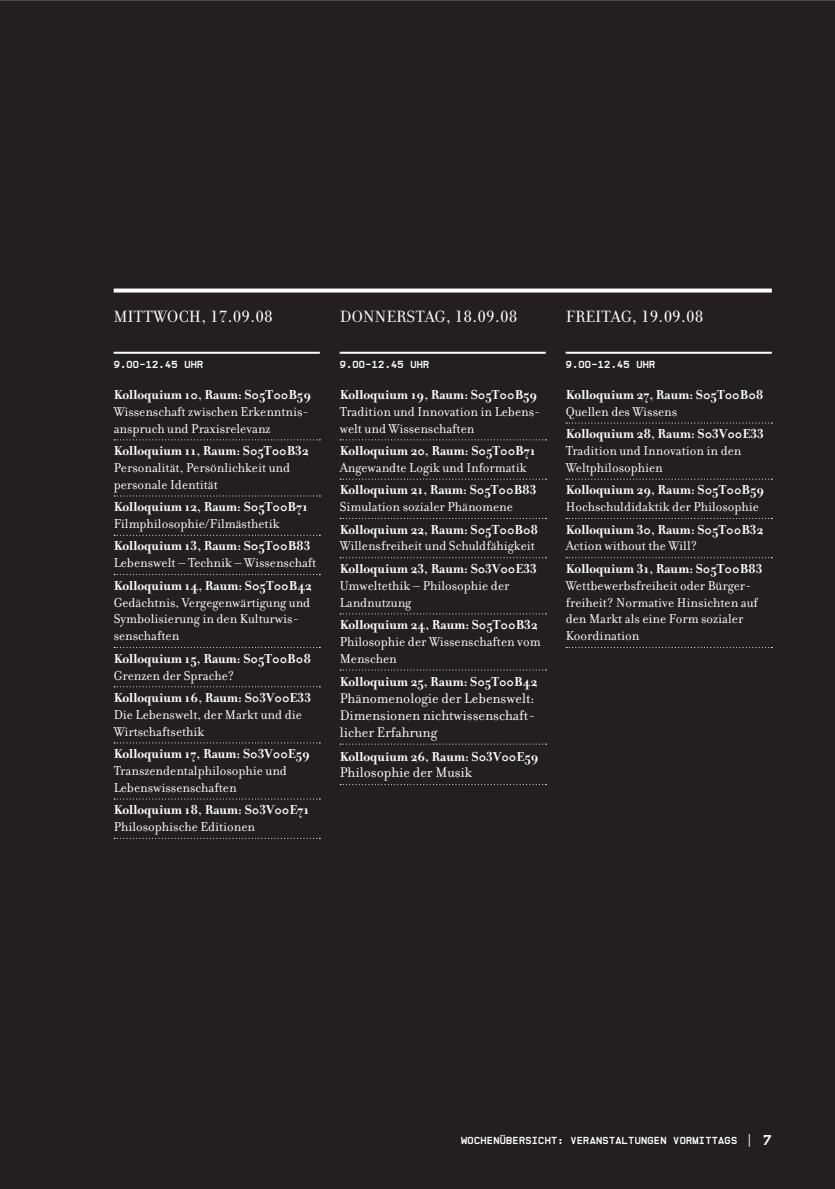
<style>
.page{position:relative;width:835px;height:1189px;background:#fff}
.page>*{position:absolute;margin:0;border:0;box-sizing:border-box;transform-origin:0 0}
.t1{font:24px "Filosofia Grand Caps";color:#fff}
.t2{font:15px/16.8px "Filosofia";color:#fff;text-align:justify}
.t3{font:14px/16.8px "Filosofia";color:#fff}
.t4{font:700 14px "Filosofia";color:#fff}
.t5{font:700 10px "Office";letter-spacing:.025em;color:#fff}
.s1{font-size:14px}
</style>
<div class="page">
<div style="left:0;top:0;width:834px;height:1188px;background:#231f20"></div>
<hr style="left:114px;top:351px;width:206px;height:2px;background:#fff">
<svg style="left:114px;top:439px;width:206px;height:1px"></svg>
<svg style="left:114px;top:495px;width:206px;height:1px"></svg>
<svg style="left:114px;top:534px;width:206px;height:1px"></svg>
<svg style="left:114px;top:574px;width:206px;height:1px"></svg>
<svg style="left:114px;top:647px;width:206px;height:1px"></svg>
<svg style="left:114px;top:686px;width:206px;height:1px"></svg>
<svg style="left:114px;top:742px;width:206px;height:1px"></svg>
<svg style="left:114px;top:798px;width:206px;height:1px"></svg>
<svg style="left:114px;top:837px;width:206px;height:1px"></svg>
<hr style="left:339px;top:351px;width:206px;height:2px;background:#fff">
<svg style="left:340px;top:439px;width:206px;height:1px"></svg>
<svg style="left:340px;top:478px;width:206px;height:1px"></svg>
<svg style="left:340px;top:518px;width:206px;height:1px"></svg>
<svg style="left:340px;top:557px;width:206px;height:1px"></svg>
<svg style="left:340px;top:613px;width:206px;height:1px"></svg>
<svg style="left:340px;top:669px;width:206px;height:1px"></svg>
<svg style="left:340px;top:743px;width:206px;height:1px"></svg>
<svg style="left:340px;top:784px;width:206px;height:1px"></svg>
<hr style="left:565px;top:351px;width:206px;height:2px;background:#fff">
<svg style="left:566px;top:422px;width:206px;height:1px"></svg>
<svg style="left:566px;top:478px;width:206px;height:1px"></svg>
<svg style="left:566px;top:518px;width:206px;height:1px"></svg>
<svg style="left:566px;top:557px;width:206px;height:1px"></svg>
<svg style="left:566px;top:647px;width:206px;height:1px"></svg>
<svg style="left:114px;top:288px;width:657px;height:4px"></svg>
<svg style="left:763px;top:1134px;width:8px;height:10px"></svg>
<h1 class="t1" style="left:114px;top:301px;width:160px">mittwoch, 17.09.08</h1>
<p class="t5" style="left:114px;top:358px;width:91px">9.00–12 .45 UHR</p>
<p class="t4" style="left:114px;top:386px;width:199px">Kolloquium 10, Raum: S05T00B59</p>
<p class="t3" style="left:114px;top:403px;width:194px">Wissenschaft zwischen Erkenntnis&shy;anspruch und Praxisrelevanz</p>
<p class="t4" style="left:114px;top:442px;width:197px">Kolloquium 11, Raum: S05T00B32</p>
<p class="t3" style="left:114px;top:459px;width:178px">Personalität, Persönlichkeit und personale Identität</p>
<p class="t4" style="left:114px;top:498px;width:196px">Kolloquium 12, Raum: S05T00B71</p>
<p class="t3" style="left:114px;top:515px;width:167px">Filmphilosophie/Filmästhetik</p>
<p class="t4" style="left:114px;top:537px;width:198px">Kolloquium 13, Raum: S05T00B83</p>
<p class="t3" style="left:114px;top:554px;width:204px">Lebenswelt – Technik – Wissenschaft</p>
<p class="t4" style="left:114px;top:577px;width:200px">Kolloquium 14, Raum: S05T00B42</p>
<p class="t3" style="left:114px;top:594px;width:198px">Gedächtnis, Vergegenwärtigung und<br>Symbolisierung in den Kulturwis&shy;senschaften</p>
<p class="t4" style="left:114px;top:649px;width:199px">Kolloquium 15, Raum: S05T00B08</p>
<p class="t3" style="left:114px;top:666px;width:122px">Grenzen der Sprache?</p>
<p class="t4" style="left:114px;top:689px;width:199px">Kolloquium 16, Raum: S03V00E33</p>
<p class="t3" style="left:114px;top:706px;width:190px">Die Lebenswelt, der Markt und die<br>Wirtschaftsethik</p>
<p class="t4" style="left:114px;top:745px;width:198px">Kolloquium 17, Raum: S03V00E59</p>
<p class="t3" style="left:114px;top:762px;width:175px">Transzendentalphilosophie und<br>Lebenswissenschaften</p>
<p class="t4" style="left:114px;top:801px;width:197px">Kolloquium 18, Raum: S03V00E71</p>
<p class="t3" style="left:114px;top:818px;width:143px">Philosophische Editionen</p>
<h1 class="t1" style="left:339px;top:301px;width:179px">donnerstag, 18.09.08</h1>
<p class="t5" style="left:339px;top:358px;width:91px">9.00–12 .45 UHR</p>
<p class="t4" style="left:339px;top:386px;width:199px">Kolloquium 19, Raum: S05T00B59</p>
<p class="t3" style="left:339px;top:403px;width:202px">Tradition und Innovation in Lebens&shy;welt und Wissenschaften</p>
<p class="t4" style="left:339px;top:442px;width:197px">Kolloquium 20, Raum: S05T00B71</p>
<p class="t3" style="left:339px;top:459px;width:188px">Angewandte Logik und Informatik</p>
<p class="t4" style="left:339px;top:481px;width:198px">Kolloquium 21, Raum: S05T00B83</p>
<p class="t3" style="left:339px;top:498px;width:175px">Simulation sozialer Phänomene</p>
<p class="t4" style="left:339px;top:520px;width:200px">Kolloquium 22, Raum: S05T00B08</p>
<p class="t3" style="left:339px;top:537px;width:197px">Willensfreiheit und Schuldfähigkeit</p>
<p class="t4" style="left:339px;top:560px;width:199px">Kolloquium 23, Raum: S03V00E33</p>
<p class="t3" style="left:339px;top:577px;width:171px">Umweltethik – Philosophie der<br>Landnutzung</p>
<p class="t4" style="left:339px;top:616px;width:199px">Kolloquium 24, Raum: S05T00B32</p>
<p class="t3" style="left:339px;top:633px;width:202px">Philosophie der Wissenschaften vom<br>Menschen</p>
<p class="t4" style="left:339px;top:673px;width:199px">Kolloquium 25, Raum: S05T00B42</p>
<p class="t2" style="left:339px;top:690px;width:197px">Phänomenologie der Lebenswelt:<br>Dimensionen nichtwissenschaft&shy;licher Erfahrung</p>
<p class="t4" style="left:339px;top:747px;width:200px">Kolloquium 26, Raum: S03V00E59</p>
<p class="t2" style="left:339px;top:764px;width:134px">Philosophie der Musik</p>
<h1 class="t1" style="left:565px;top:301px;width:139px">freitag, 19.09.08</h1>
<p class="t5" style="left:565px;top:358px;width:91px">9.00–12 .45 UHR</p>
<p class="t4" style="left:565px;top:386px;width:199px">Kolloquium 27, Raum: S05T00B08</p>
<p class="t3" style="left:565px;top:403px;width:113px">Quellen des Wissens</p>
<p class="t4" style="left:565px;top:425px;width:200px">Kolloquium 28, Raum: S03V00E33</p>
<p class="t3" style="left:565px;top:442px;width:177px">Tradition und Innovation in den<br>Weltphilosophien</p>
<p class="t4" style="left:565px;top:481px;width:200px">Kolloquium 29, Raum: S05T00B59</p>
<p class="t3" style="left:565px;top:498px;width:195px">Hochschuldidaktik der Philosophie</p>
<p class="t4" style="left:565px;top:520px;width:199px">Kolloquium 30, Raum: S05T00B32</p>
<p class="t3" style="left:565px;top:537px;width:133px">Action without the Will?</p>
<p class="t4" style="left:565px;top:560px;width:198px">Kolloquium 31, Raum: S05T00B83</p>
<p class="t3" style="left:565px;top:577px;width:194px">Wettbewerbsfreiheit oder Bürger&shy;freiheit? Normative Hinsichten auf den Markt als eine Form sozialer<br>Koordination</p>
<p class="t5" style="left:461px;top:1134px;width:294px">WOCHENÜBERSICHT: VERANSTALTUNGEN VORMITTAGS <span class="s1">|</span></p>
</div>
